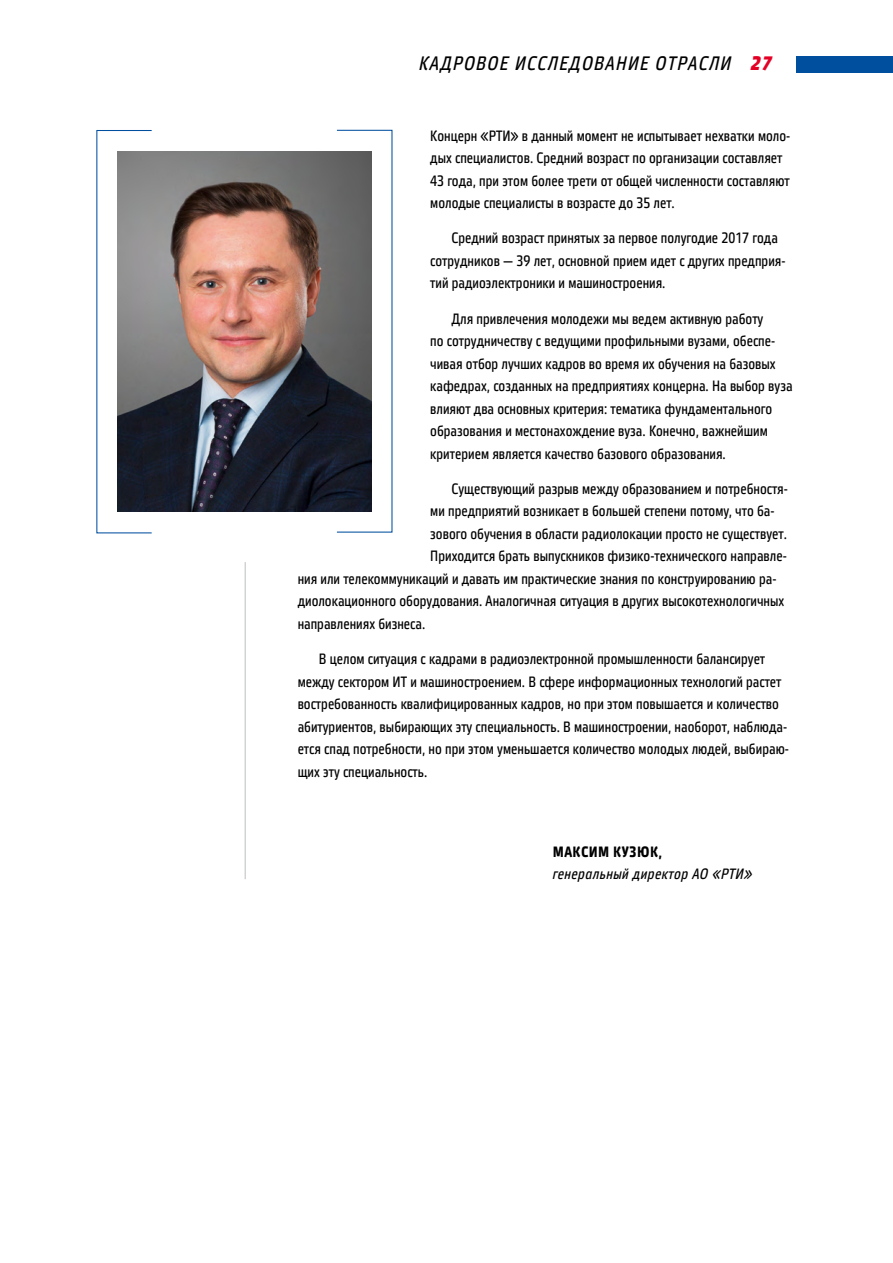
<style>
.page{position:relative;width:893px;height:1263px;background:#fff}
.page>*{position:absolute;margin:0;border:0;box-sizing:border-box;transform-origin:0 0}
.t1{font:italic 19.5px "Vida 22 Pro";letter-spacing:.07em;color:#000}
.t2{font:15px/22.5px "Vida 22 Pro";color:#000}
.t3{font:italic 15px "Vida 22 Pro";letter-spacing:.03em;color:#000}
.t4{font:700 15px "Vida 22 Pro";letter-spacing:.03em;color:#000}
.s1{font-family:"Vida 23 Pro";font-weight:700;color:#e40025}
</style>
<div class="page">
<div style="left:797px;top:56px;width:96px;height:16px;background:#004e9e"></div>
<hr style="left:245px;top:562px;width:1px;height:317px;background:#bdbebe">
<img style="left:118px;top:151px;width:253px;height:360px">
<h1 class="t1" style="left:419px;top:49px;width:354px">КАДРОВОЕ ИССЛЕДОВАНИЕ ОТРАСЛИ <span class="s1">27</span></h1>
<p class="t2" style="left:430px;top:123px;width:362px">Концерн «РТИ» в данный момент не испытывает нехватки моло&shy;дых специалистов. Средний возраст по организации составляет 43 года, при этом более трети от общей численности составляют молодые специалисты в возрасте до 35 лет.</p>
<p class="t2" style="left:430px;top:226px;width:357px;text-indent:21px">Средний возраст принятых за первое полугодие 2017 года сотрудников — 39 лет, основной прием идет с других предприя&shy;тий радиоэлектроники и машиностроения.</p>
<p class="t2" style="left:430px;top:306px;width:364px;text-indent:21px">Для привлечения молодежи мы ведем активную работу<br>по сотрудничеству с ведущими профильными вузами, обеспе&shy;чивая отбор лучших кадров во время их обучения на базовых кафедрах, созданных на предприятиях концерна. На выбор вуза влияют два основных критерия: тематика фундаментального образования и местонахождение вуза. Конечно, важнейшим критерием является качество базового образования.</p>
<p class="t2" style="left:451px;top:477px;width:338px">Существующий разрыв между образованием и потребностя-</p>
<p class="t2" style="left:430px;top:499px;width:346px">ми предприятий возникает в большей степени потому, что ба-</p>
<p class="t2" style="left:430px;top:522px;width:358px">зового обучения в области радиолокации просто не существует.</p>
<p class="t2" style="left:430px;top:544px;width:358px">Приходится брать выпускников физико-технического направле-</p>
<p class="t2" style="left:298px;top:567px;width:480px">ния или телекоммуникаций и давать им практические знания по конструированию ра-</p>
<p class="t2" style="left:298px;top:589px;width:488px">диолокационного оборудования. Аналогичная ситуация в других высокотехнологичных</p>
<p class="t2" style="left:298px;top:612px;width:129px">направлениях бизнеса.</p>
<p class="t2" style="left:298px;top:647px;width:493px;text-indent:21px">В целом ситуация с кадрами в радиоэлектронной промышленности балансирует между сектором ИТ и машиностроением. В сфере информационных технологий растет востребованность квалифицированных кадров, но при этом повышается и количество абитуриентов, выбирающих эту специальность. В машиностроении, наоборот, наблюда&shy;ется спад потребности, но при этом уменьшается количество молодых людей, выбираю&shy;щих эту специальность.</p>
<p class="t4" style="left:553px;top:840px;width:111px">МАКСИМ КУЗЮК,</p>
<p class="t3" style="left:553px;top:863px;width:201px">генеральный директор АО «РТИ»</p>
</div>
